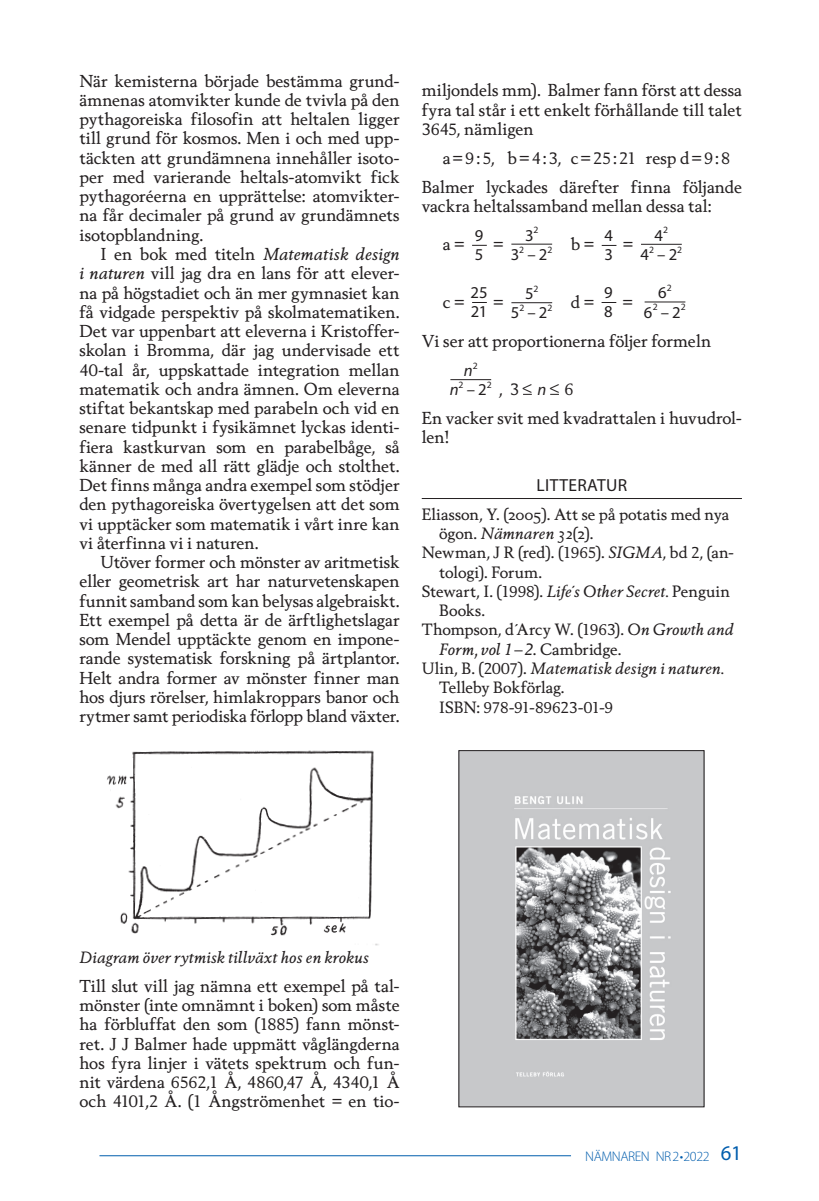
<style>
.page{position:relative;width:819px;height:1201px;background:#fff}
.page>*{position:absolute;margin:0;border:0;box-sizing:border-box;transform-origin:0 0}
.t1{font:17.5px "Myriad Pro";letter-spacing:.02em;color:#231f20}
.t2{font:16.62px/19.2px "Berling Nova Text Pro";color:#231f20;text-align:justify}
.t3{font:16.62px/19.2px "Myriad Pro";color:#231f20}
.t4{font:italic 16.62px "Myriad Pro";color:#231f20}
.t5{font:15.75px "Berling Nova Text Pro";color:#231f20}
.t6{font:italic 15.75px "Berling Nova Text Pro";letter-spacing:.005em;color:#231f20}
.t7{font:300 14px "Myriad Pro";letter-spacing:-.03em;color:#015dad}
.s1{font-style:italic}
.s2{font-family:"Myriad Pro";font-style:italic}
.s3{font-family:"Myriad Pro"}
.s4{font-style:normal}
.s5{font-weight:400;font-size:21px}
</style>
<div class="page">
<hr style="left:99px;top:1155px;width:472px;height:1px;background:#015dad">
<img style="left:107px;top:750px;width:272px;height:195px">
<hr style="left:421px;top:498px;width:320px;height:1px;background:#231f20">
<svg style="left:472px;top:245px;width:15px;height:1px"></svg>
<hr style="left:511px;top:244px;width:41px;height:1px;background:#231f20">
<svg style="left:601px;top:245px;width:15px;height:1px"></svg>
<hr style="left:641px;top:244px;width:40px;height:1px;background:#231f20">
<svg style="left:472px;top:302px;width:15px;height:1px"></svg>
<hr style="left:511px;top:302px;width:41px;height:1px;background:#231f20">
<svg style="left:601px;top:302px;width:15px;height:1px"></svg>
<hr style="left:644px;top:302px;width:41px;height:1px;background:#231f20">
<hr style="left:450px;top:379px;width:41px;height:1px;background:#231f20">
<img style="left:460px;top:752px;width:242px;height:353px">
<p class="t2" style="left:79px;top:71px;width:322px">När kemisterna började bestämma grund&shy;ämnenas atomvikter kunde de tvivla på den pythagoreiska filosofin att heltalen ligger till grund för kosmos. Men i och med upp&shy;täckten att grundämnena innehåller isoto&shy;per med varierande heltals-atomvikt fick pythagoréerna en upprättelse: atomvikter&shy;na får decimaler på grund av grundämnets isotopblandning.</p>
<p class="t2" style="left:79px;top:244px;width:322px;text-indent:21px">I en bok med titeln <span class="s1">Matematisk design i naturen</span> vill jag dra en lans för att elever&shy;na på högstadiet och än mer gymnasiet kan få vidgade perspektiv på skolmatematiken.<br>Det var uppenbart att eleverna i Kristoffer&shy;skolan i Bromma, där jag undervisade ett 40-tal år, uppskattade integration mellan matematik och andra ämnen. Om eleverna stiftat bekantskap med parabeln och vid en senare tidpunkt i fysikämnet lyckas identi&shy;fiera kastkurvan som en parabelbåge, så känner de med all rätt glädje och stolthet.<br>Det finns många andra exempel som stödjer den pythagoreiska övertygelsen att det som vi upptäcker som matematik i vårt inre kan vi återfinna vi i naturen.</p>
<p class="t2" style="left:79px;top:552px;width:322px;text-indent:21px">Utöver former och mönster av aritmetisk eller geometrisk art har naturvetenskapen funnit samband som kan belysas algebraiskt.<br>Ett exempel på detta är de ärftlighetslagar som Mendel upptäckte genom en impone&shy;rande systematisk forskning på ärtplantor.<br>Helt andra former av mönster finner man hos djurs rörelser, himlakroppars banor och rytmer samt periodiska förlopp bland växter.</p>
<p class="t2" style="left:421px;top:80px;width:322px">miljondels mm). Balmer fann först att dessa fyra tal står i ett enkelt förhållande till talet 3645, nämligen</p>
<p class="t2" style="left:421px;top:143px;width:321px;line-height:28.9px;text-align:center">a=9:5, b=4:3, c=25:21 resp d=9:8<br>Balmer lyckades därefter finna följande</p>
<p class="t2" style="left:421px;top:196px;width:291px">vackra heltalssamband mellan dessa tal:</p>
<p class="t2" style="left:442px;top:234px;width:24px">a =</p>
<p class="t3" style="left:511px;top:226px;width:85px;text-indent:14px">3<sup>2<br></sup>3<sup>2</sup> – 2<sup>2</sup> <sup>b</sup> <sup>=</sup></p>
<p class="t3" style="left:604px;top:226px;width:10px">4<br>3</p>
<p class="t2" style="left:622px;top:234px;width:12px">=</p>
<p class="t3" style="left:640px;top:226px;width:43px;text-align:center">4<sup>2<br></sup>4<sup>2</sup> – 2<sup>2</sup></p>
<p class="t3" style="left:474px;top:226px;width:10px">9<br>5</p>
<p class="t2" style="left:493px;top:234px;width:12px">=</p>
<p class="t3" style="left:644px;top:283px;width:43px;text-align:center">6<sup>2<br></sup>6<sup>2</sup> – 2<sup>2</sup></p>
<p class="t2" style="left:421px;top:330px;width:291px">Vi ser att proportionerna följer formeln</p>
<p class="t4" style="left:464px;top:361px;width:15px">n<sup>2</sup></p>
<p class="t2" style="left:421px;top:374px;width:321px;line-height:28.9px;text-indent:28px"><span class="s2">n</span><sup>2</sup> <span class="s3">– 2</span><sup>2</sup> , 3 &lt; <span class="s2">n</span>&lt; 6<br>En vacker svit med kvadrattalen i huvudrol-</p>
<p class="t2" style="left:421px;top:427px;width:29px">len!</p>
<p class="t1" style="left:536px;top:475px;width:92px">LITTERATUR</p>
<p class="t5" style="left:421px;top:504px;width:309px">Eliasson, Y. (2005). Att se på potatis med nya</p>
<p class="t6" style="left:439px;top:524px;width:156px"><span class="s4">ögon.</span> Nämnaren 32<span class="s4">(2).</span></p>
<p class="t5" style="left:421px;top:542px;width:314px">Newman, J R (red). (1965). <span class="s1">SIGMA</span>, bd 2, (an-</p>
<p class="t5" style="left:439px;top:562px;width:104px">tologi). Forum.</p>
<p class="t5" style="left:422px;top:581px;width:310px">Stewart, I. (1998). <span class="s1">Life´s Other Secret.</span> Penguin</p>
<p class="t5" style="left:439px;top:600px;width:47px">Books.</p>
<p class="t5" style="left:422px;top:619px;width:314px">Thompson, d´Arcy W. (1963). <span class="s1">On Growth and</span></p>
<p class="t6" style="left:439px;top:639px;width:184px">Form, vol 1–2<span class="s4">. Cambridge.</span></p>
<p class="t6" style="left:422px;top:658px;width:304px"><span class="s4">Ulin, B. (2007).</span> Matematisk design i naturen.</p>
<p class="t5" style="left:439px;top:677px;width:127px">Telleby Bokförlag.</p>
<p class="t5" style="left:439px;top:696px;width:175px">ISBN: 978-91-89623-01-9</p>
<p class="t3" style="left:511px;top:284px;width:85px;text-indent:14px">5<sup>2<br></sup>5<sup>2</sup> – 2<sup>2</sup> <sup>d</sup> <sup>=</sup></p>
<p class="t3" style="left:604px;top:283px;width:10px">9<br>8</p>
<p class="t3" style="left:470px;top:283px;width:19px">25<br>21</p>
<p class="t2" style="left:442px;top:292px;width:24px">c =</p>
<p class="t2" style="left:493px;top:292px;width:12px">=</p>
<p class="t2" style="left:622px;top:292px;width:12px">=</p>
<p class="t6" style="left:79px;top:947px;width:291px">Diagram över rytmisk tillväxt hos en krokus</p>
<p class="t2" style="left:79px;top:975px;width:321px">Till slut vill jag nämna ett exempel på tal&shy;mönster (inte omnämnt i boken) som måste ha förbluffat den som (1885) fann mönst&shy;ret. J J Balmer hade uppmätt våglängderna hos fyra linjer i vätets spektrum och fun&shy;nit värdena 6562,1 Å, 4860,47 Å, 4340,1 Å och 4101,2 Å. (1 Ångströmenhet = en tio-</p>
<p class="t7" style="left:585px;top:1148px;width:158px">NÄMNAREN NR2•2022 <span class="s5">61</span></p>
</div>
